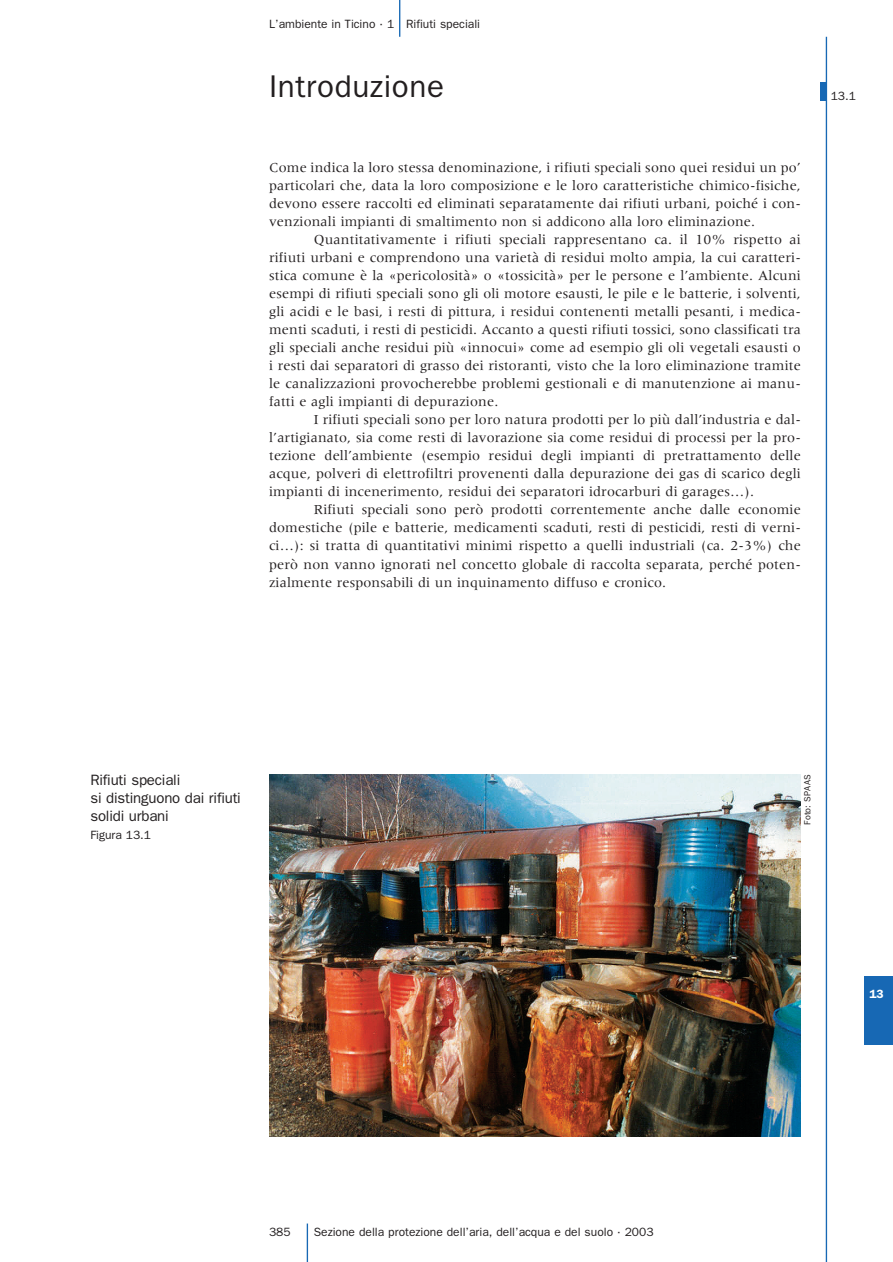
<style>
.page{position:relative;width:893px;height:1262px;background:#fff}
.page>*{position:absolute;margin:0;border:0;box-sizing:border-box;transform-origin:0 0}
.t1{font:31.5px "Franklin Gothic";letter-spacing:.02em;color:#231f20}
.t2{font:15px/18px "Franklin Gothic";letter-spacing:-.01em;color:#231f20}
.t3{font:14.25px/18px "Meridien";letter-spacing:.01em;color:#231f20;text-align:justify}
.t4{font:12px "Franklin Gothic";color:#231f20}
.t5{font:600 12px "Franklin Gothic";color:#fff}
.t6{font:9px "Franklin Gothic";color:#231f20}
</style>
<div class="page">
<img style="left:269px;top:775px;width:531px;height:361px">
<hr style="left:307px;top:1223px;width:1px;height:38px;background:#1768b4">
<div style="left:864px;top:976px;width:28px;height:68px;background:#1768b4"></div>
<div style="left:820px;top:82px;width:6px;height:18px;background:#1768b4"></div>
<hr style="left:825px;top:37px;width:2px;height:1224px;background:#1768b4">
<hr style="left:399px;top:0;width:1px;height:37px;background:#1768b4">
<p class="t4" style="left:269px;top:20px;width:212px">L’ambiente in Ticino · 1 Rifiuti speciali</p>
<h1 class="t1" style="left:269px;top:75px;width:176px">Introduzione</h1>
<p class="t3" style="left:269px;top:160px;width:533px">Come indica la loro stessa denominazione, i rifiuti speciali sono quei residui un po’ particolari che, data la loro composizione e le loro caratteristiche chimico-fisiche, devono essere raccolti ed eliminati separatamente dai rifiuti urbani, poiché i con&shy;venzionali impianti di smaltimento non si addicono alla loro eliminazione.</p>
<p class="t3" style="left:269px;top:232px;width:533px;text-indent:45px">Quantitativamente i rifiuti speciali rappresentano ca. il 10% rispetto ai rifiuti urbani e comprendono una varietà di residui molto ampia, la cui caratteri&shy;stica comune è la «pericolosità» o «tossicità» per le persone e l’ambiente. Alcuni esempi di rifiuti speciali sono gli oli motore esausti, le pile e le batterie, i solventi, gli acidi e le basi, i resti di pittura, i residui contenenti metalli pesanti, i medica&shy;menti scaduti, i resti di pesticidi. Accanto a questi rifiuti tossici, sono classificati tra gli speciali anche residui più «innocui» come ad esempio gli oli vegetali esausti o i resti dai separatori di grasso dei ristoranti, visto che la loro eliminazione tramite le canalizzazioni provocherebbe problemi gestionali e di manutenzione ai manu&shy;fatti e agli impianti di depurazione.</p>
<p class="t3" style="left:269px;top:412px;width:533px;text-indent:45px">I rifiuti speciali sono per loro natura prodotti per lo più dall’industria e dal&shy;l’artigianato, sia come resti di lavorazione sia come residui di processi per la pro&shy;tezione dell’ambiente (esempio residui degli impianti di pretrattamento delle acque, polveri di elettrofiltri provenenti dalla depurazione dei gas di scarico degli impianti di incenerimento, residui dei separatori idrocarburi di garages…).</p>
<p class="t3" style="left:269px;top:502px;width:533px;text-indent:45px">Rifiuti speciali sono però prodotti correntemente anche dalle economie domestiche (pile e batterie, medicamenti scaduti, resti di pesticidi, resti di verni&shy;ci…): si tratta di quantitativi minimi rispetto a quelli industriali (ca. 2-3%) che però non vanno ignorati nel concetto globale di raccolta separata, perché poten&shy;zialmente responsabili di un inquinamento diffuso e cronico.</p>
<p class="t4" style="left:830px;top:92px;width:27px">13.1</p>
<p class="t2" style="left:90px;top:771px;width:152px">Rifiuti speciali<br>si distinguono dai rifiuti solidi urbani</p>
<p class="t4" style="left:90px;top:830px;width:62px">Figura 13.1</p>
<p class="t6" style="left:804px;top:824px;width:52px;rotate:-90deg">Foto: SPAAS</p>
<p class="t5" style="left:869px;top:989px;width:16px">13</p>
<p class="t4" style="left:269px;top:1227px;width:23px">385</p>
<p class="t4" style="left:314px;top:1227px;width:341px">Sezione della protezione dell’aria, dell’acqua e del suolo · 2003</p>
</div>
